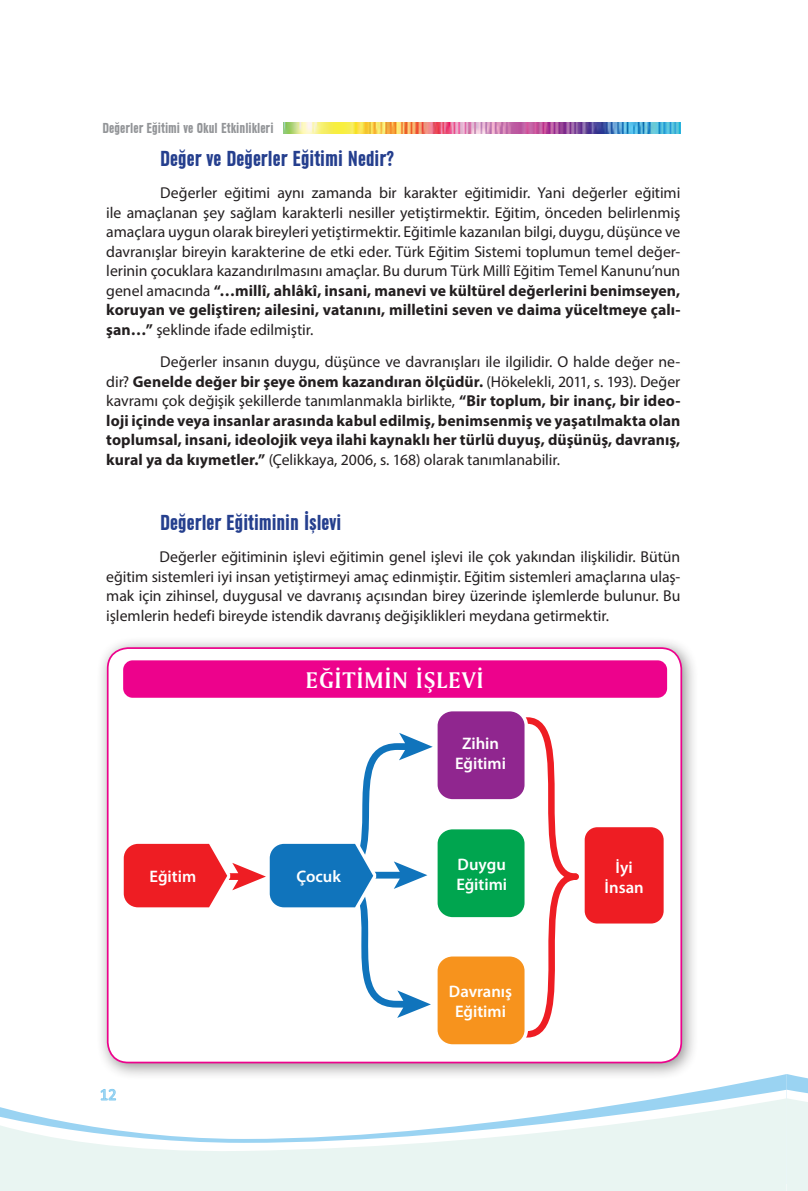
<style>
.page{position:relative;width:808px;height:1191px;background:#fff}
.page>*{position:absolute;margin:0;border:0;box-sizing:border-box;transform-origin:0 0}
.t1{font:23.85px "Amerigo BT Bold A";letter-spacing:.05em;color:#fff}
.t2{font:700 condensed 22.5px "URW Grotesk T";color:#253f8e}
.t3{font:600 16.65px/20.1px "Myriad Pro";color:#fff;text-align:center}
.t4{font:16.5px "Calibri";color:#9ad3f2}
.t5{font:15.75px/19.5px "Myriad Pro";letter-spacing:-.005em;color:#231f20;text-align:justify}
.t6{font:700 15.75px/19.5px "Myriad Pro";letter-spacing:.005em;color:#231f20;text-align:justify}
.t7{font:700 condensed 15px "URW Grotesk T";color:#939598}
.s1{font-weight:700}
.s2{font-weight:400}
</style>
<div class="page">
<img style="left:284px;top:123px;width:397px;height:10px">
<svg style="left:787px;top:1074px;width:21px;height:117px;background:#e0f1f3"></svg>
<svg style="left:112px;top:1074px;width:675px;height:15px"></svg>
<svg style="left:100px;top:1089px;width:687px;height:9px"></svg>
<svg style="left:0;top:1098px;width:787px;height:93px"></svg>
<div style="left:96px;top:636px;width:603px;height:444px;background:#231f20;opacity:.5"></div>
<div style="left:108px;top:648px;width:573px;height:414px;background:#fff;border-radius:21px"></div>
<div style="left:107px;top:647px;width:575px;height:416px;border:2px solid #ed028c;border-radius:21px"></div>
<div style="left:123px;top:660px;width:544px;height:38px;background:#ed028c;border-radius:9px"></div>
<div style="left:583px;top:825px;width:82px;height:100px;background:#ee1d23;border-radius:14px"></div>
<div style="left:581px;top:824px;width:86px;height:103px;border:3px solid #fff;border-radius:14px"></div>
<svg style="left:123px;top:711px;width:459px;height:334px"></svg>
<p class="t7" style="left:103px;top:120px;width:172px">Değerler Eğitimi ve Okul Etkinlikleri</p>
<h2 class="t2" style="left:160px;top:147px;width:235px">Değer ve Değerler Eğitimi Nedir?</h2>
<p class="t5" style="left:106px;top:183px;width:576px;text-indent:54px">Değerler eğitimi aynı zamanda bir karakter eğitimidir. Yani değerler eğitimi ile amaçlanan şey sağlam karakterli nesiller yetiştirmektir. Eğitim, önceden belirlenmiş amaçlara uygun olarak bireyleri yetiştirmektir. Eğitimle kazanılan bilgi, duygu, düşünce ve davranışlar bireyin karakterine de etki eder. Türk Eğitim Sistemi toplumun temel değer&shy;lerinin çocuklara kazandırılmasını amaçlar. Bu durum Türk Millî Eğitim Temel Kanunu’nun genel amacında <span class="s1">“…millî, ahlâkî, insani, manevi ve kültürel değerlerini benimseyen, koruyan ve geliştiren; ailesini, vatanını, milletini seven ve daima yüceltmeye çalı&shy;şan…”</span> şeklinde ifade edilmiştir.</p>
<p class="t6" style="left:106px;top:352px;width:576px;text-indent:54px"><span class="s2">Değerler insanın duygu, düşünce ve davranışları ile ilgilidir. O halde değer ne&shy;dir?</span> Genelde değer bir şeye önem kazandıran ölçüdür. <span class="s2">(Hökelekli, 2011, s. 193). Değer kavramı çok değişik şekillerde tanımlanmakla birlikte,</span> “Bir toplum, bir inanç, bir ideo&shy;loji içinde veya insanlar arasında kabul edilmiş, benimsenmiş ve yaşatılmakta olan toplumsal, insani, ideolojik veya ilahi kaynaklı her türlü duyuş, düşünüş, davranış, kural ya da kıymetler.” <span class="s2">(Çelikkaya, 2006, s. 168) olarak tanımlanabilir.</span></p>
<h2 class="t2" style="left:160px;top:510px;width:182px">Değerler Eğitiminin İşlevi</h2>
<p class="t5" style="left:106px;top:547px;width:576px;text-indent:53px">Değerler eğitiminin işlevi eğitimin genel işlevi ile çok yakından ilişkilidir. Bütün eğitim sistemleri iyi insan yetiştirmeyi amaç edinmiştir. Eğitim sistemleri amaçlarına ulaş&shy;mak için zihinsel, duygusal ve davranış açısından birey üzerinde işlemlerde bulunur. Bu işlemlerin hedefi bireyde istendik davranış değişiklikleri meydana getirmektir.</p>
<h1 class="t1" style="left:306px;top:665px;width:179px">EĞİTİMİN İŞLEVİ</h1>
<p class="t3" style="left:150px;top:866px;width:48px">Eğitim</p>
<p class="t3" style="left:296px;top:866px;width:46px">Çocuk</p>
<p class="t4" style="left:100px;top:1084px;width:18px">12</p>
<p class="t3" style="left:455px;top:733px;width:52px">Zihin<br>Eğitimi</p>
<p class="t3" style="left:456px;top:853px;width:52px;text-align:left">Duygu<br>Eğitimi</p>
<p class="t3" style="left:605px;top:857px;width:41px">İyi<br>İnsan</p>
<p class="t3" style="left:449px;top:981px;width:65px">Davranış<br>Eğitimi</p>
</div>
